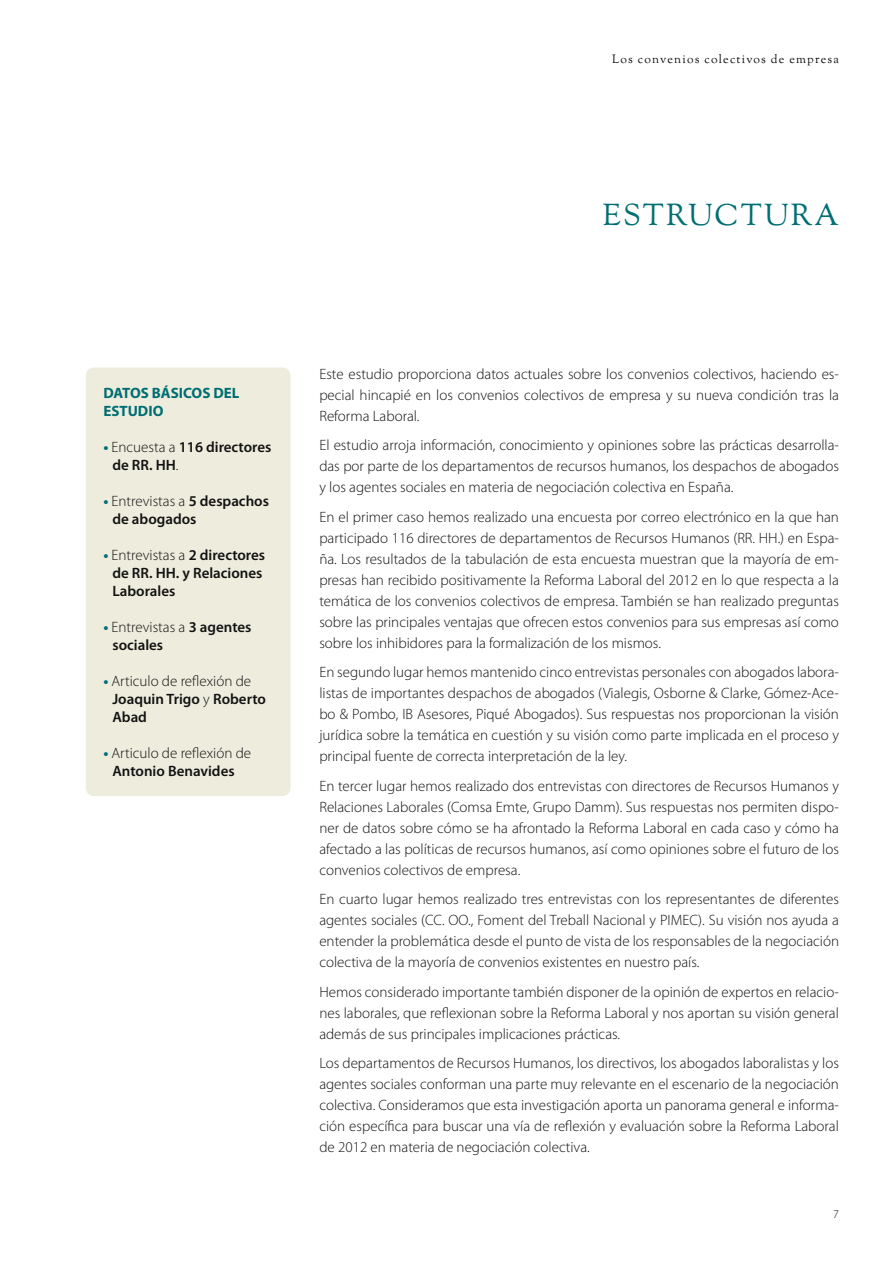
<style>
.page{position:relative;width:893px;height:1263px;background:#fff}
.page>*{position:absolute;margin:0;border:0;box-sizing:border-box;transform-origin:0 0}
.t1{font:30px "Goudy St M";color:#006e73}
.t2{font:300 15px/21px "Myriad Pro";color:#121212;text-align:justify}
.t3{font:600 15px/18px "Myriad Pro";color:#121212}
.t4{font:700 15px/18px "Myriad Pro";color:#006e73}
.t5{font:12px "Goudy St M";letter-spacing:.1em;color:#121212}
.t6{font:300 12px "Myriad Pro";color:#121212}
.s1{font-weight:700;color:#006e73}
.s2{font-weight:300}
.s3{font-weight:600}
</style>
<div class="page">
<div style="left:86px;top:367px;width:205px;height:429px;background:#edecdd;border-radius:9px"></div>
<p class="t5" style="left:612px;top:52px;width:228px">Los convenios colectivos de empresa</p>
<h1 class="t1" style="left:603px;top:196px;width:25px">estructura</h1>
<p class="t4" style="left:103px;top:384px;width:138px">DATOS BÁSICOS DEL<br>ESTUDIO</p>
<p class="t3" style="left:112px;top:438px;width:160px;text-indent:-9px"><span class="s1">•</span> <span class="s2">Encuesta a</span> 116 directores de RR. HH<span class="s2">.</span></p>
<p class="t3" style="left:112px;top:492px;width:158px;text-indent:-9px"><span class="s1">•</span> <span class="s2">Entrevistas a</span> 5 despachos de abogados</p>
<p class="t3" style="left:112px;top:546px;width:154px;text-indent:-9px"><span class="s1">•</span> <span class="s2">Entrevistas a</span> 2 directores de RR. HH. y Relaciones<br>Laborales</p>
<p class="t3" style="left:112px;top:618px;width:141px;text-indent:-9px"><span class="s1">•</span> <span class="s2">Entrevistas a</span> 3 agentes sociales</p>
<p class="t3" style="left:112px;top:672px;width:155px;text-indent:-9px"><span class="s1">•</span> <span class="s2">Articulo de reflexión de<br></span>Joaquin Trigo <span class="s2">y</span> Roberto<br>Abad</p>
<p class="t2" style="left:103px;top:745px;width:149px;line-height:18px;text-align:center"><span class="s1">•</span> Articulo de reflexión de<br><span class="s3">Antonio Benavides</span></p>
<p class="t2" style="left:319px;top:363px;width:521px">Este estudio proporciona datos actuales sobre los convenios colectivos, haciendo es&shy;pecial hincapié en los convenios colectivos de empresa y su nueva condición tras la Reforma Laboral.</p>
<p class="t2" style="left:319px;top:435px;width:521px">El estudio arroja información, conocimiento y opiniones sobre las prácticas desarrolla&shy;das por parte de los departamentos de recursos humanos, los despachos de abogados y los agentes sociales en materia de negociación colectiva en España.</p>
<p class="t2" style="left:319px;top:506px;width:521px">En el primer caso hemos realizado una encuesta por correo electrónico en la que han participado 116 directores de departamentos de Recursos Humanos (RR. HH.) en Espa&shy;ña. Los resultados de la tabulación de esta encuesta muestran que la mayoría de em&shy;presas han recibido positivamente la Reforma Laboral del 2012 en lo que respecta a la temática de los convenios colectivos de empresa. También se han realizado preguntas sobre las principales ventajas que ofrecen estos convenios para sus empresas así como sobre los inhibidores para la formalización de los mismos.</p>
<p class="t2" style="left:319px;top:662px;width:521px">En segundo lugar hemos mantenido cinco entrevistas personales con abogados labora&shy;listas de importantes despachos de abogados (Vialegis, Osborne &amp; Clarke, Gómez-Ace&shy;bo &amp; Pombo, IB Asesores, Piqué Abogados). Sus respuestas nos proporcionan la visión jurídica sobre la temática en cuestión y su visión como parte implicada en el proceso y principal fuente de correcta interpretación de la ley.</p>
<p class="t2" style="left:319px;top:775px;width:521px">En tercer lugar hemos realizado dos entrevistas con directores de Recursos Humanos y Relaciones Laborales (Comsa Emte, Grupo Damm). Sus respuestas nos permiten dispo&shy;ner de datos sobre cómo se ha afrontado la Reforma Laboral en cada caso y cómo ha afectado a las políticas de recursos humanos, así como opiniones sobre el futuro de los convenios colectivos de empresa.</p>
<p class="t2" style="left:319px;top:889px;width:521px">En cuarto lugar hemos realizado tres entrevistas con los representantes de diferentes agentes sociales (CC. OO., Foment del Treball Nacional y PIMEC). Su visión nos ayuda a entender la problemática desde el punto de vista de los responsables de la negociación colectiva de la mayoría de convenios existentes en nuestro país.</p>
<p class="t2" style="left:319px;top:981px;width:521px">Hemos considerado importante también disponer de la opinión de expertos en relacio&shy;nes laborales, que reflexionan sobre la Reforma Laboral y nos aportan su visión general además de sus principales implicaciones prácticas.</p>
<p class="t2" style="left:319px;top:1053px;width:521px">Los departamentos de Recursos Humanos, los directivos, los abogados laboralistas y los agentes sociales conforman una parte muy relevante en el escenario de la negociación colectiva. Consideramos que esta investigación aporta un panorama general e informa&shy;ción específica para buscar una vía de reflexión y evaluación sobre la Reforma Laboral de 2012 en materia de negociación colectiva.</p>
<p class="t6" style="left:833px;top:1207px;width:7px">7</p>
</div>
